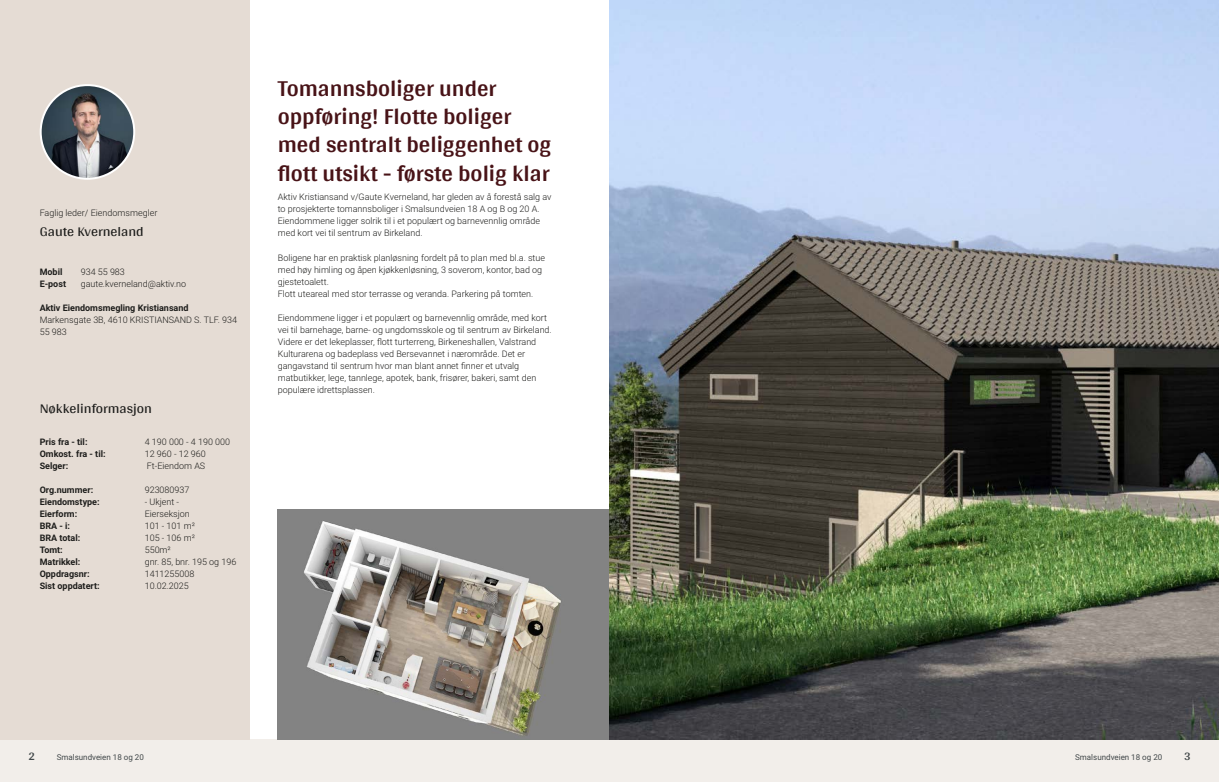
<style>
.page{position:relative;width:1219px;height:782px;background:#fff}
.page>*{position:absolute;margin:0;border:0;box-sizing:border-box;transform-origin:0 0}
.t1{font:700 24px/28px "Arya";color:#481317;scale:.95 1}
.t2{font:14px "Arya";color:#1d1d1b}
.t3{font:700 12px "Arya";color:#414749}
.t4{font:300 9px/12px "Roboto Vitec";color:#1d1d1b}
.t5{font:700 9px "Roboto Vitec";color:#1d1d1b}
.t6{font:8px "Roboto Vitec";color:#414749}
</style>
<div class="page">
<div style="left:0;top:739px;width:609px;height:42px;background:#f2eeea"></div>
<div style="left:0;top:0;width:249px;height:739px;background:#e5dcd4"></div>
<img style="left:41px;top:85px;width:93px;height:94px;border-radius:47px">
<div style="left:40px;top:84px;width:95px;height:96px;border:2px solid #fff;border-radius:50%"></div>
<img style="left:278px;top:509px;width:331px;height:229px">
<div style="left:609px;top:739px;width:610px;height:42px;background:#f2eeea"></div>
<img style="left:609px;top:0;width:610px;height:739px">
<p class="t4" style="left:40px;top:206px;width:119px">Faglig leder/ Eiendomsmegler</p>
<h2 class="t2" style="left:40px;top:222px;width:106px">Gaute Kverneland</h2>
<p class="t5" style="left:40px;top:265px;width:24px">Mobil</p>
<p class="t4" style="left:81px;top:265px;width:46px">934 55 983</p>
<p class="t5" style="left:40px;top:277px;width:28px">E‑post</p>
<p class="t4" style="left:81px;top:277px;width:107px">gaute.kverneland@aktiv.no</p>
<p class="t5" style="left:40px;top:301px;width:150px">Aktiv Eiendomsmegling Kristiansand</p>
<p class="t4" style="left:40px;top:313px;width:199px">Markensgate 3B, 4610 KRISTIANSAND S. TLF. 934<br>55 983</p>
<h2 class="t2" style="left:40px;top:400px;width:114px">Nøkkelinformasjon</h2>
<p class="t5" style="left:40px;top:435px;width:49px">Pris fra ‑ til:</p>
<p class="t4" style="left:145px;top:435px;width:87px">4 190 000 ‑ 4 190 000</p>
<p class="t5" style="left:40px;top:447px;width:67px">Omkost. fra ‑ til:</p>
<p class="t4" style="left:145px;top:447px;width:63px">12 960 ‑ 12 960</p>
<p class="t5" style="left:40px;top:459px;width:30px">Selger:</p>
<p class="t4" style="left:147px;top:459px;width:60px">Ft‑Eiendom AS</p>
<p class="t5" style="left:40px;top:483px;width:55px">Org.nummer:</p>
<p class="t4" style="left:145px;top:483px;width:46px">923080937</p>
<p class="t5" style="left:40px;top:495px;width:61px">Eiendomstype:</p>
<p class="t4" style="left:145px;top:495px;width:35px">‑ Ukjent -</p>
<p class="t5" style="left:40px;top:507px;width:39px">Eierform:</p>
<p class="t4" style="left:145px;top:507px;width:47px">Eierseksjon</p>
<p class="t5" style="left:40px;top:519px;width:32px">BRA ‑ i:</p>
<p class="t4" style="left:145px;top:519px;width:52px">101 ‑ 101 m²</p>
<p class="t5" style="left:40px;top:531px;width:42px">BRA total:</p>
<p class="t4" style="left:145px;top:531px;width:52px">105 ‑ 106 m²</p>
<p class="t5" style="left:40px;top:543px;width:25px">Tomt:</p>
<p class="t4" style="left:145px;top:543px;width:28px">550m²</p>
<p class="t5" style="left:40px;top:555px;width:42px">Matrikkel:</p>
<p class="t4" style="left:145px;top:555px;width:93px">gnr. 85, bnr. 195 og 196</p>
<p class="t5" style="left:40px;top:567px;width:52px">Oppdragsnr:</p>
<p class="t4" style="left:145px;top:567px;width:51px">1411255008</p>
<p class="t5" style="left:40px;top:579px;width:61px">Sist oppdatert:</p>
<p class="t4" style="left:145px;top:579px;width:46px">10.02.2025</p>
<h1 class="t1" style="left:278px;top:74px;width:290px">Tomannsboliger under oppføring! Flotte boliger med sentralt beliggenhet og flott utsikt ‑ første bolig klar</h1>
<p class="t4" style="left:278px;top:191px;width:275px">Aktiv Kristiansand v/Gaute Kverneland, har gleden av å forestå salg av to prosjekterte tomannsboliger i Smalsundveien 18 A og B og 20 A.<br>Eiendommene ligger solrik til i et populært og barnevennlig område med kort vei til sentrum av Birkeland.</p>
<p class="t4" style="left:278px;top:251px;width:269px">Boligene har en praktisk planløsning fordelt på to plan med bl.a. stue med høy himling og åpen kjøkkenløsning, 3 soverom, kontor, bad og gjestetoalett.<br>Flott uteareal med stor terrasse og veranda. Parkering på tomten.</p>
<p class="t4" style="left:278px;top:311px;width:275px">Eiendommene ligger i et populært og barnevennlig område, med kort vei til barnehage, barne‑ og ungdomsskole og til sentrum av Birkeland.<br>Videre er det lekeplasser, flott turterreng, Birkeneshallen, Valstrand Kulturarena og badeplass ved Bersevannet i nærområde. Det er gangavstand til sentrum hvor man blant annet finner et utvalg matbutikker, lege, tannlege, apotek, bank, frisører, bakeri, samt den populære idrettsplassen.</p>
<h3 class="t3" style="left:28px;top:749px;width:8px">2</h3>
<p class="t6" style="left:57px;top:751px;width:89px">Smalsundveien 18 og 20</p>
<p class="t6" style="left:1075px;top:751px;width:89px">Smalsundveien 18 og 20</p>
<h3 class="t3" style="left:1184px;top:749px;width:8px">3</h3>
</div>
